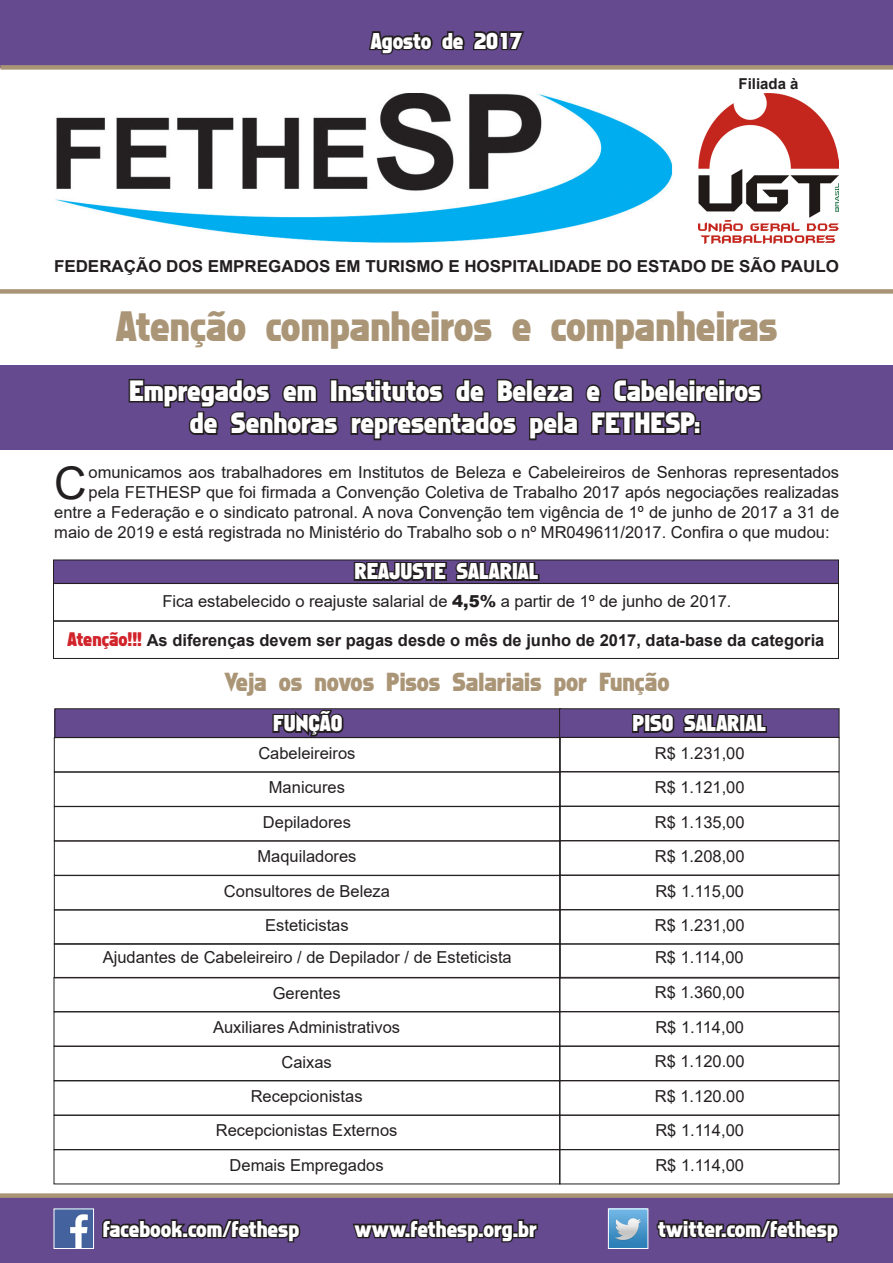
<style>
.page{position:relative;width:893px;height:1263px;background:#fff}
.page>*{position:absolute;margin:0;border:0;box-sizing:border-box;transform-origin:0 0}
.t1{font:45px "Arial";color:#231f20}
.t2{font:39px "Faktos";color:#aa9577}
.t3{font:27px "Faktos";color:#fff}
.t4{font:24px "Faktos";color:#aa9577}
.t5{font:21px "Faktos";color:#fff}
.t6{font:16.5px/20px "Arial";color:#231f20;text-align:justify}
.t7{font:700 16.5px "Arial";color:#231f20}
.t8{font:700 15px "Arial";color:#231f20}
.s1{font-weight:900}
.s2{font-family:"Faktos";font-weight:400;font-size:18px;color:#d1232a}
</style>
<div class="page">
<img style="left:55px;top:94px;width:617px;height:148px">
<img style="left:698px;top:93px;width:141px;height:150px">
<div style="left:0;top:0;width:893px;height:67px;background:#664a8f"></div>
<svg style="left:367px;top:31px;width:159px;height:83px"></svg>
<div style="left:0;top:289px;width:893px;height:5px;background:#a99476"></div>
<div style="left:0;top:365px;width:893px;height:84px;background:#664a8f"></div>
<svg style="left:127px;top:379px;width:637px;height:71px"></svg>
<div style="left:694px;top:427px;width:7px;height:8px;border:3px solid #231f20"></div>
<div style="left:694px;top:421px;width:7px;height:7px;border:3px solid #231f20"></div>
<div style="left:54px;top:560px;width:784px;height:23px;background:#664a90"></div>
<div style="left:53px;top:560px;width:786px;height:24px;border:1px solid #231f20"></div>
<svg style="left:352px;top:559px;width:189px;height:24px"></svg>
<div style="left:53px;top:583px;width:786px;height:38px;border:1px solid #231f20"></div>
<div style="left:55px;top:709px;width:506px;height:28px;background:#664a90"></div>
<div style="left:55px;top:708px;width:506px;height:30px;border:1px solid #231f20"></div>
<svg style="left:271px;top:708px;width:75px;height:29px"></svg>
<div style="left:560px;top:709px;width:279px;height:28px;background:#664a90"></div>
<div style="left:559px;top:708px;width:280px;height:30px;border:1px solid #231f20"></div>
<svg style="left:630px;top:708px;width:138px;height:26px"></svg>
<div style="left:54px;top:737px;width:507px;height:35px;border:1px solid #231f20"></div>
<div style="left:559px;top:737px;width:280px;height:35px;border:1px solid #231f20"></div>
<div style="left:54px;top:772px;width:507px;height:35px;border:1px solid #231f20"></div>
<div style="left:559px;top:771px;width:280px;height:35px;border:1px solid #231f20"></div>
<div style="left:54px;top:806px;width:507px;height:35px;border:1px solid #231f20"></div>
<div style="left:559px;top:806px;width:280px;height:35px;border:1px solid #231f20"></div>
<div style="left:559px;top:840px;width:280px;height:35px;border:1px solid #231f20"></div>
<div style="left:54px;top:875px;width:507px;height:35px;border:1px solid #231f20"></div>
<div style="left:559px;top:875px;width:280px;height:35px;border:1px solid #231f20"></div>
<div style="left:559px;top:909px;width:280px;height:35px;border:1px solid #231f20"></div>
<div style="left:54px;top:1011px;width:506px;height:35px;border:1px solid #231f20"></div>
<div style="left:559px;top:1011px;width:280px;height:35px;border:1px solid #231f20"></div>
<div style="left:54px;top:1046px;width:506px;height:35px;border:1px solid #231f20"></div>
<div style="left:559px;top:1046px;width:280px;height:35px;border:1px solid #231f20"></div>
<div style="left:54px;top:1080px;width:506px;height:35px;border:1px solid #231f20"></div>
<div style="left:559px;top:1080px;width:280px;height:35px;border:1px solid #231f20"></div>
<div style="left:54px;top:1115px;width:506px;height:35px;border:1px solid #231f20"></div>
<div style="left:559px;top:1115px;width:280px;height:35px;border:1px solid #231f20"></div>
<div style="left:54px;top:1149px;width:506px;height:35px;border:1px solid #231f20"></div>
<div style="left:559px;top:1149px;width:280px;height:35px;border:1px solid #231f20"></div>
<div style="left:53px;top:621px;width:786px;height:38px;border:1px solid #231f20"></div>
<div style="left:0;top:1195px;width:893px;height:68px;background:#664a90"></div>
<svg style="left:351px;top:1182px;width:188px;height:61px"></svg>
<img style="left:56px;top:1210px;width:36px;height:37px">
<div style="left:54px;top:1208px;width:40px;height:41px;border:1px solid #fff"></div>
<svg style="left:100px;top:1182px;width:202px;height:61px"></svg>
<svg style="left:655px;top:1173px;width:185px;height:70px"></svg>
<img style="left:610px;top:1210px;width:36px;height:37px">
<div style="left:608px;top:1208px;width:40px;height:41px;border:1px solid #fff"></div>
<div style="left:0;top:65px;width:893px;height:5px;background:#a99476"></div>
<div style="left:0;top:1193px;width:893px;height:5px;background:#a99476"></div>
<div style="left:54px;top:943px;width:507px;height:35px;border:1px solid #231f20"></div>
<div style="left:559px;top:943px;width:280px;height:35px;border:1px solid #231f20"></div>
<p class="t5" style="left:371px;top:29px;width:153px">Agosto de 2017</p>
<p class="t8" style="left:739px;top:73px;width:62px">Filiada à</p>
<p class="t7" style="left:54px;top:255px;width:786px">FEDERAÇÃO DOS EMPREGADOS EM TURISMO E HOSPITALIDADE DO ESTADO DE SÃO PAULO</p>
<p class="t2" style="left:116px;top:303px;width:663px">Atenção companheiros e companheiras</p>
<p class="t3" style="left:129px;top:375px;width:634px">Empregados em Institutos de Beleza e Cabeleireiros</p>
<p class="t3" style="left:190px;top:408px;width:512px">de Senhoras representados pela FETHESP:</p>
<p class="t6" style="left:88px;top:462px;width:752px">omunicamos aos trabalhadores em Institutos de Beleza e Cabeleireiros de Senhoras representados</p>
<p class="t1" style="left:54px;top:452px;width:34px">C</p>
<p class="t6" style="left:54px;top:482px;width:786px;text-indent:34px">pela FETHESP que foi firmada a Convenção Coletiva de Trabalho 2017 após negociações realizadas entre a Federação e o sindicato patronal. A nova Convenção tem vigência de 1º de junho de 2017 a 31 de maio de 2019 e está registrada no Ministério do Trabalho sob o nº MR049611/2017. Confira o que mudou:</p>
<p class="t5" style="left:354px;top:559px;width:186px">REAJUSTE SALARIAL</p>
<p class="t6" style="left:162px;top:591px;width:571px">Fica estabelecido o reajuste salarial de <span class="s1">4,5%</span> a partir de 1º de junho de 2017.</p>
<p class="t7" style="left:68px;top:628px;width:758px"><span class="s2">Atenção!!!</span> As diferenças devem ser pagas desde o mês de junho de 2017, data-base da categoria</p>
<p class="t4" style="left:224px;top:668px;width:447px">Veja os novos Pisos Salariais por Função</p>
<p class="t5" style="left:273px;top:711px;width:71px">FUNÇÃO</p>
<p class="t5" style="left:633px;top:711px;width:135px">PISO SALARIAL</p>
<p class="t6" style="left:258px;top:743px;width:99px">Cabeleireiros</p>
<p class="t6" style="left:655px;top:743px;width:91px">R$ 1.231,00</p>
<p class="t6" style="left:269px;top:777px;width:78px">Manicures</p>
<p class="t6" style="left:655px;top:777px;width:91px">R$ 1.121,00</p>
<p class="t6" style="left:263px;top:812px;width:90px">Depiladores</p>
<p class="t6" style="left:655px;top:812px;width:91px">R$ 1.135,00</p>
<p class="t6" style="left:257px;top:846px;width:101px">Maquiladores</p>
<p class="t6" style="left:655px;top:846px;width:91px">R$ 1.208,00</p>
<p class="t6" style="left:224px;top:881px;width:167px">Consultores de Beleza</p>
<p class="t6" style="left:655px;top:881px;width:90px">R$ 1.115,00</p>
<p class="t6" style="left:265px;top:915px;width:85px">Esteticistas</p>
<p class="t6" style="left:655px;top:915px;width:91px">R$ 1.231,00</p>
<p class="t6" style="left:103px;top:947px;width:411px">Ajudantes de Cabeleireiro / de Depilador / de Esteticista</p>
<p class="t6" style="left:655px;top:947px;width:90px">R$ 1.114,00</p>
<p class="t6" style="left:273px;top:983px;width:69px">Gerentes</p>
<p class="t6" style="left:655px;top:982px;width:91px">R$ 1.360,00</p>
<p class="t6" style="left:213px;top:1017px;width:189px">Auxiliares Administrativos</p>
<p class="t6" style="left:655px;top:1017px;width:90px">R$ 1.114,00</p>
<p class="t6" style="left:281px;top:1051px;width:52px">Caixas</p>
<p class="t6" style="left:655px;top:1051px;width:91px">R$ 1.120.00</p>
<p class="t6" style="left:251px;top:1086px;width:113px">Recepcionistas</p>
<p class="t6" style="left:655px;top:1086px;width:91px">R$ 1.120.00</p>
<p class="t6" style="left:216px;top:1120px;width:183px">Recepcionistas Externos</p>
<p class="t6" style="left:655px;top:1120px;width:90px">R$ 1.114,00</p>
<p class="t6" style="left:230px;top:1155px;width:156px">Demais Empregados</p>
<p class="t6" style="left:655px;top:1155px;width:90px">R$ 1.114,00</p>
<p class="t5" style="left:103px;top:1216px;width:198px">facebook.com/fethesp</p>
<p class="t5" style="left:355px;top:1216px;width:184px">www.fethesp.org.br</p>
<p class="t5" style="left:658px;top:1216px;width:182px">twitter.com/fethesp</p>
</div>
